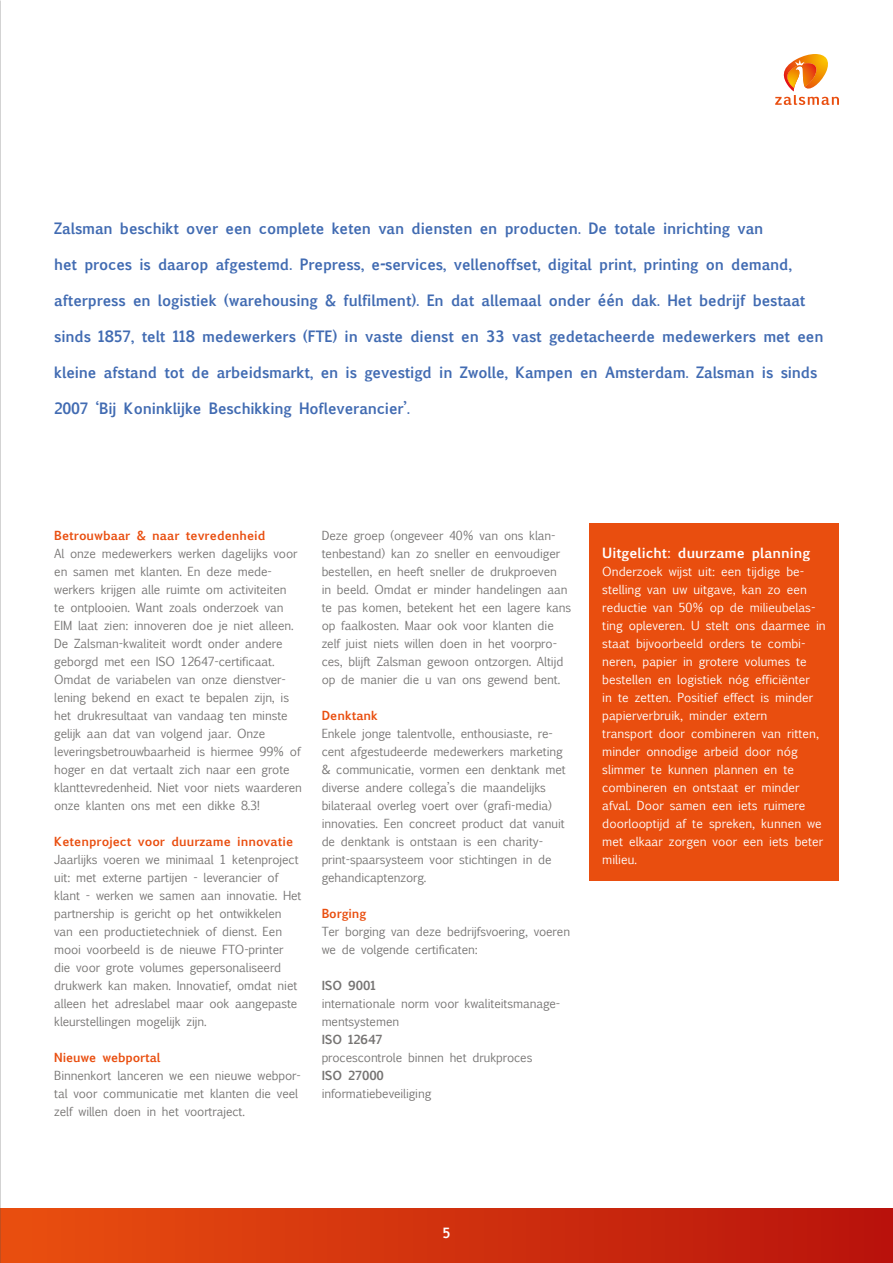
<style>
.page{position:relative;width:893px;height:1263px;background:#fff}
.page>*{position:absolute;margin:0;border:0;box-sizing:border-box;transform-origin:0 0}
.t1{font:700 15px "Euphemia UCAS";letter-spacing:-.01em;color:#416bb2;scale:.96 1}
.t2{font:700 13.5px "Euphemia UCAS";color:#fff}
.t3{font:12px/18px "Euphemia UCAS";letter-spacing:-.01em;color:#767473}
.t4{font:12px/18px "Euphemia UCAS";color:#fff}
.t5{font:700 12px "Euphemia UCAS";color:#e94e0f}
.t6{font:700 12px "Euphemia UCAS";letter-spacing:-.01em;color:#767473}
</style>
<div class="page">
<div style="left:0;top:1208px;width:893px;height:55px;background:linear-gradient(to right,#ea4f10,#b8130c)"></div>
<img style="left:0;top:0;width:1px;height:1263px">
<div style="left:589px;top:523px;width:250px;height:358px;background:#e94e0f"></div>
<svg style="left:775px;top:54px;width:64px;height:51px"></svg>
<p class="t1" style="left:54px;top:217px;width:740px">Zalsman beschikt over een complete keten van diensten en producten. De totale inrichting van</p>
<p class="t1" style="left:54px;top:253px;width:770px">het proces is daarop afgestemd. Prepress, e-services, vellenoffset, digital print, printing on demand,</p>
<p class="t1" style="left:54px;top:289px;width:784px">afterpress en logistiek (warehousing &amp; fulfilment). En dat allemaal onder één dak. Het bedrijf bestaat</p>
<p class="t1" style="left:54px;top:325px;width:803px">sinds 1857, telt 118 medewerkers (FTE) in vaste dienst en 33 vast gedetacheerde medewerkers met een</p>
<p class="t1" style="left:54px;top:361px;width:796px">kleine afstand tot de arbeidsmarkt, en is gevestigd in Zwolle, Kampen en Amsterdam. Zalsman is sinds</p>
<p class="t1" style="left:54px;top:397px;width:372px">2007 ‘Bij Koninklijke Beschikking Hofleverancier’.</p>
<p class="t5" style="left:54px;top:526px;width:213px">Betrouwbaar &amp; naar tevredenheid</p>
<p class="t3" style="left:54px;top:544px;width:249px">Al onze medewerkers werken dagelijks voor en samen met klanten. En deze mede&shy;werkers krijgen alle ruimte om activiteiten<br>te ontplooien. Want zoals onderzoek van EIM laat zien: innoveren doe je niet alleen.<br>De Zalsman-kwaliteit wordt onder andere geborgd met een ISO 12647-certificaat.<br>Omdat de variabelen van onze dienstver&shy;lening bekend en exact te bepalen zijn, is het drukresultaat van vandaag ten minste gelijk aan dat van volgend jaar. Onze leveringsbetrouwbaarheid is hiermee 99% of hoger en dat vertaalt zich naar een grote klanttevredenheid. Niet voor niets waarderen onze klanten ons met een dikke 8.3!</p>
<p class="t5" style="left:54px;top:832px;width:240px">Ketenproject voor duurzame innovatie</p>
<p class="t3" style="left:54px;top:850px;width:249px">Jaarlijks voeren we minimaal 1 ketenproject uit: met externe partijen - leverancier of klant - werken we samen aan innovatie. Het partnership is gericht op het ontwikkelen van een productietechniek of dienst. Een mooi voorbeeld is de nieuwe FTO-printer die voor grote volumes gepersonaliseerd drukwerk kan maken. Innovatief, omdat niet alleen het adreslabel maar ook aangepaste kleurstellingen mogelijk zijn.</p>
<p class="t5" style="left:54px;top:1048px;width:108px">Nieuwe webportal</p>
<p class="t3" style="left:54px;top:1066px;width:248px">Binnenkort lanceren we een nieuwe webpor&shy;tal voor communicatie met klanten die veel zelf willen doen in het voortraject.</p>
<p class="t3" style="left:322px;top:526px;width:251px">Deze groep (ongeveer 40% van ons klan&shy;tenbestand) kan zo sneller en eenvoudiger bestellen, en heeft sneller de drukproeven<br>in beeld. Omdat er minder handelingen aan te pas komen, betekent het een lagere kans op faalkosten. Maar ook voor klanten die zelf juist niets willen doen in het voorpro&shy;ces, blijft Zalsman gewoon ontzorgen. Altijd op de manier die u van ons gewend bent.</p>
<p class="t5" style="left:322px;top:706px;width:58px">Denktank</p>
<p class="t3" style="left:322px;top:724px;width:246px">Enkele jonge talentvolle, enthousiaste, re&shy;cent afgestudeerde medewerkers marketing &amp; communicatie, vormen een denktank met diverse andere collega’s die maandelijks bilateraal overleg voert over (grafi-media) innovaties. Een concreet product dat vanuit de denktank is ontstaan is een charity&shy;print-spaarsysteem voor stichtingen in de gehandicaptenzorg.</p>
<p class="t5" style="left:322px;top:904px;width:46px">Borging</p>
<p class="t3" style="left:322px;top:922px;width:250px">Ter borging van deze bedrijfsvoering, voeren we de volgende certificaten:</p>
<p class="t6" style="left:322px;top:976px;width:56px">ISO 9001</p>
<p class="t3" style="left:322px;top:994px;width:240px">internationale norm voor kwaliteitsmanage&shy;mentsystemen</p>
<p class="t6" style="left:322px;top:1030px;width:63px">ISO 12647</p>
<p class="t3" style="left:322px;top:1048px;width:212px">procescontrole binnen het drukproces</p>
<p class="t6" style="left:322px;top:1066px;width:64px">ISO 27000</p>
<p class="t3" style="left:322px;top:1084px;width:111px">informatiebeveiliging</p>
<p class="t2" style="left:602px;top:543px;width:209px">Uitgelicht: duurzame planning</p>
<p class="t4" style="left:602px;top:562px;width:225px">Onderzoek wijst uit: een tijdige be&shy;stelling van uw uitgave, kan zo een reductie van 50% op de milieubelas&shy;ting opleveren. U stelt ons daarmee in staat bijvoorbeeld orders te combi&shy;neren, papier in grotere volumes te bestellen en logistiek nóg efficiënter<br>in te zetten. Positief effect is minder papierverbruik, minder extern<br>transport door combineren van ritten, minder onnodige arbeid door nóg slimmer te kunnen plannen en te combineren en ontstaat er minder afval. Door samen een iets ruimere doorlooptijd af te spreken, kunnen we met elkaar zorgen voor een iets beter milieu.</p>
<p class="t2" style="left:442px;top:1222px;width:9px">5</p>
</div>
